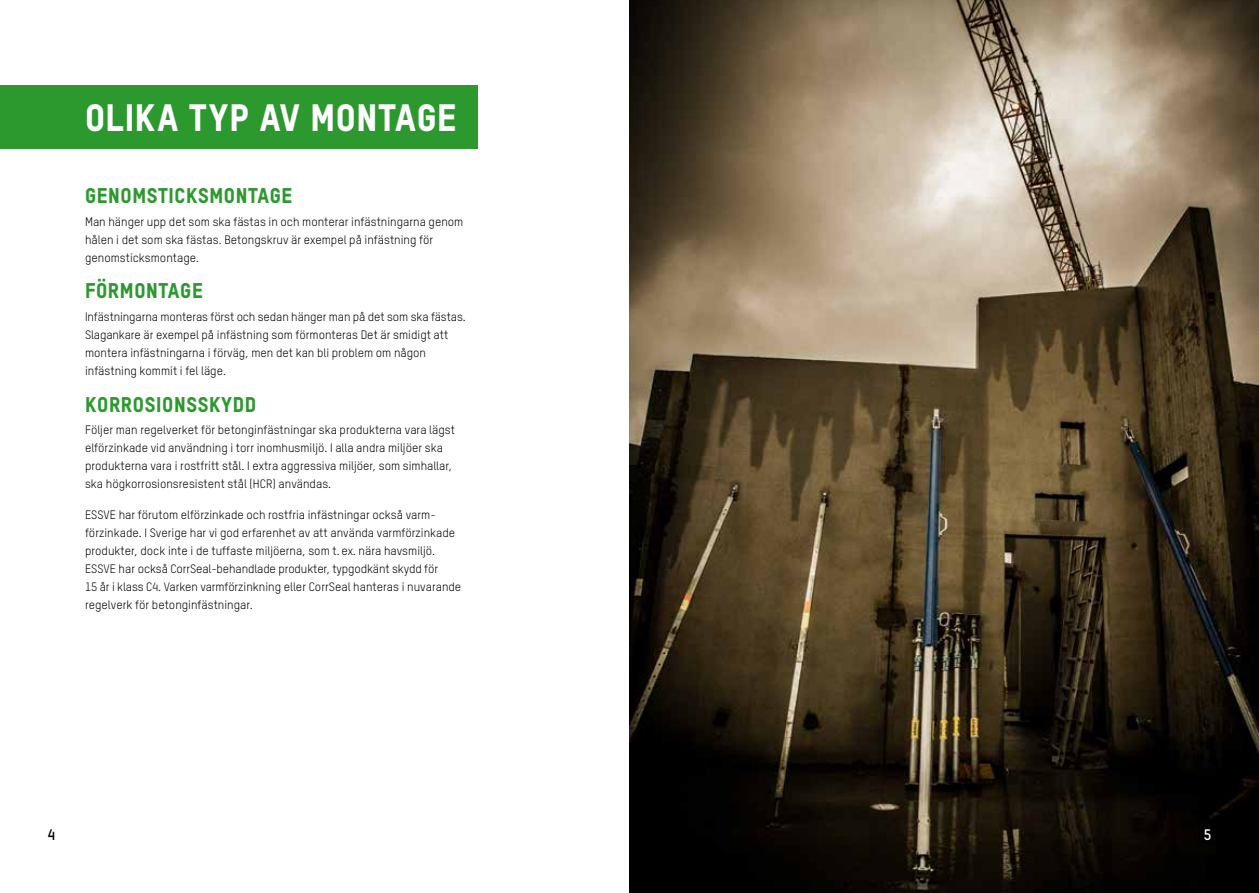
<style>
.page{position:relative;width:1259px;height:893px;background:#fff}
.page>*{position:absolute;margin:0;border:0;box-sizing:border-box;transform-origin:0 0}
.t1{font:800 37.5px "TSTAR";letter-spacing:.015em;color:#fff}
.t2{font:800 21px "TSTAR";letter-spacing:.03em;color:#2c992f}
.t3{font:700 15px "TSTAR";color:#000}
.t4{font:700 15px "TSTAR";color:#fff}
.t5{font:12px/18px "TSTAR";color:#000}
</style>
<div class="page">
<img style="left:629px;top:0;width:630px;height:893px">
<div style="left:0;top:85px;width:477px;height:64px;background:#2c992f"></div>
<h1 class="t1" style="left:85px;top:94px;width:373px">OLIKA TYP AV MONTAGE</h1>
<h2 class="t2" style="left:85px;top:183px;width:209px">GENOMSTICKSMONTAGE</h2>
<p class="t5" style="left:85px;top:212px;width:380px">Man hänger upp det som ska fästas in och monterar infästningarna genom hålen i det som ska fästas. Betongskruv är exempel på infästning för genomsticksmontage.</p>
<h2 class="t2" style="left:85px;top:278px;width:119px">FÖRMONTAGE</h2>
<p class="t5" style="left:85px;top:307px;width:382px">Infästningarna monteras först och sedan hänger man på det som ska fästas.<br>Slagankare är exempel på infästning som förmonteras Det är smidigt att montera infästningarna i förväg, men det kan bli problem om någon infästning kommit i fel läge.</p>
<h2 class="t2" style="left:85px;top:391px;width:173px">KORROSIONSSKYDD</h2>
<p class="t5" style="left:85px;top:420px;width:371px">Följer man regelverket för betonginfästningar ska produkterna vara lägst elförzinkade vid användning i torr inomhusmiljö. I alla andra miljöer ska produkterna vara i rostfritt stål. I extra aggressiva miljöer, som simhallar, ska högkorrosionsresistent stål (HCR) användas.</p>
<p class="t5" style="left:85px;top:505px;width:378px">ESSVE har förutom elförzinkade och rostfria infästningar också varm&shy;förzinkade. I Sverige har vi god erfarenhet av att använda varmförzinkade produkter, dock inte i de tuffaste miljöerna, som t. ex. nära havsmiljö.<br>ESSVE har också CorrSeal-behandlade produkter, typgodkänt skydd för<br>15 år i klass C4. Varken varmförzinkning eller CorrSeal hanteras i nuvarande regelverk för betonginfästningar.</p>
<p class="t3" style="left:48px;top:825px;width:9px">4</p>
<p class="t4" style="left:1203px;top:825px;width:9px">5</p>
</div>
